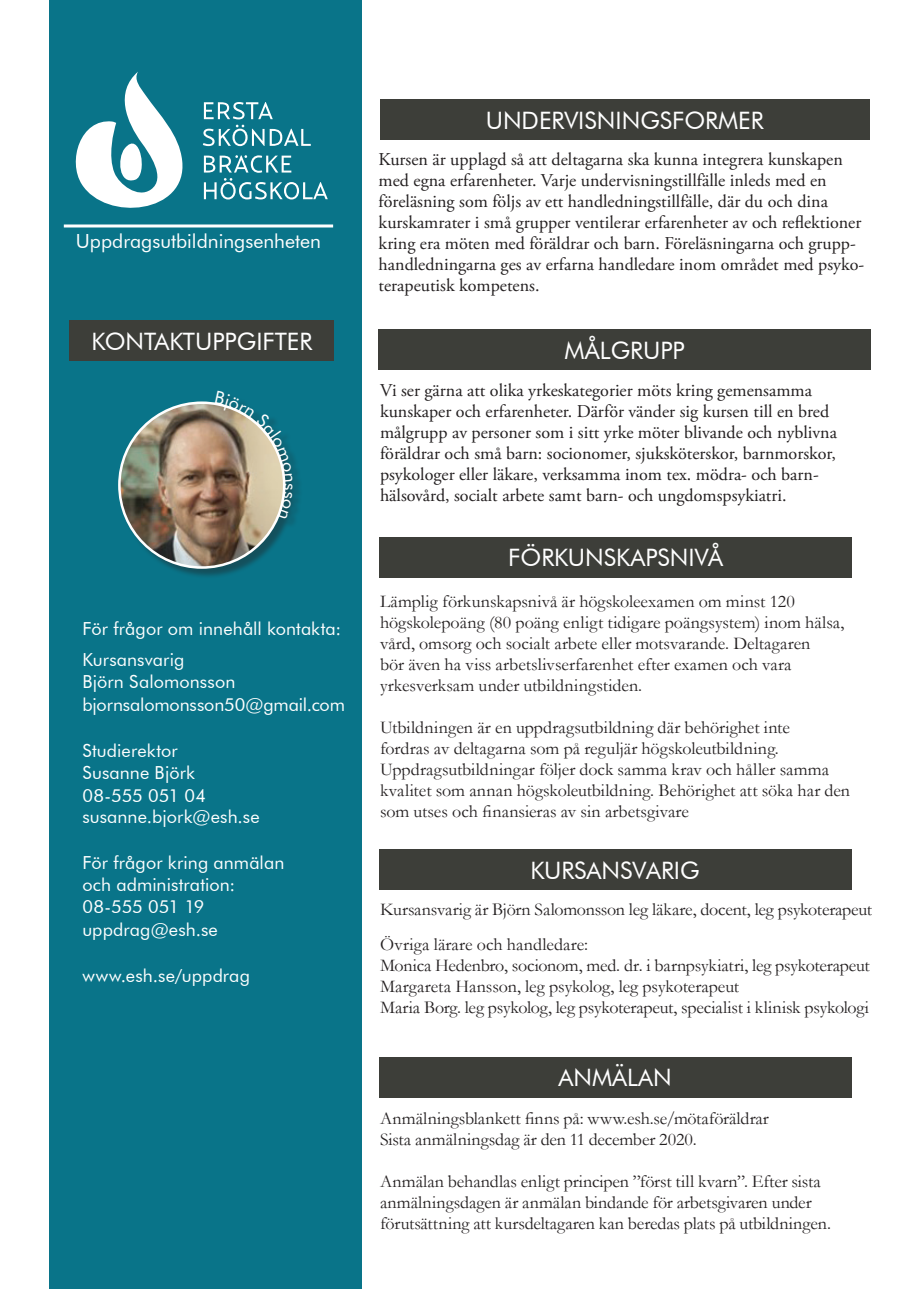
<style>
.page{position:relative;width:919px;height:1289px;background:#fff}
.page>*{position:absolute;margin:0;border:0;box-sizing:border-box;transform-origin:0 0}
.t1{font:24px "Futura BT";color:#fff}
.t2{font:19.5px "Futura BT";color:#fff}
.t3{font:18px/21px "Garamond";color:#231f20}
.t4{font:18px/21px "Adobe Garamond Pro";color:#231f20}
.t5{font:18px/22.4px "Futura BT";letter-spacing:.005em;color:#fff}
</style>
<div class="page">
<div style="left:49px;top:0;width:312px;height:1288px;background:#097489"></div>
<hr style="left:64px;top:224px;width:269px;height:3px;background:#fff">
<svg style="left:76px;top:72px;width:107px;height:136px"></svg>
<svg style="left:204px;top:102px;width:69px;height:17px"></svg>
<svg style="left:203px;top:125px;width:61px;height:21px"></svg>
<svg style="left:270px;top:129px;width:41px;height:17px"></svg>
<svg style="left:204px;top:155px;width:124px;height:44px"></svg>
<div style="left:70px;top:321px;width:264px;height:40px;background:#3d3e39"></div>
<div style="left:379px;top:537px;width:473px;height:40px;background:#3d3e39"></div>
<div style="left:378px;top:849px;width:473px;height:41px;background:#3d3e39"></div>
<div style="left:380px;top:99px;width:489px;height:41px;background:#3d3e39"></div>
<div style="left:378px;top:329px;width:493px;height:40px;background:#3d3e39"></div>
<div style="left:378px;top:1057px;width:473px;height:40px;background:#3d3e39"></div>
<div style="left:119px;top:392px;width:184px;height:187px;background:#231f20;opacity:.42"></div>
<img style="left:119px;top:403px;width:165px;height:164px;border-radius:82px">
<svg style="left:215px;top:392px;width:77px;height:127px"></svg>
<p class="t2" style="left:76px;top:229px;width:247px">Uppdragsutbildningsenheten</p>
<h1 class="t1" style="left:91px;top:327px;width:222px">KONTAKTUPPGIFTER</h1>
<p class="t5" style="left:82px;top:612px;width:260px;line-height:31.3px">För frågor om innehåll kontakta:<br>Kursansvarig</p>
<p class="t5" style="left:82px;top:670px;width:264px">Björn Salomonsson bjornsalomonsson50@gmail.com</p>
<p class="t5" style="left:82px;top:739px;width:179px;line-height:21.9px">Studierektor<br>Susanne Björk<br>08-555 051 04 susanne.bjork@esh.se</p>
<p class="t5" style="left:82px;top:851px;width:203px">För frågor kring anmälan och administration:<br>08-555 051 19 uppdrag@esh.se</p>
<p class="t5" style="left:82px;top:963px;width:169px">www.esh.se/uppdrag</p>
<h1 class="t1" style="left:485px;top:105px;width:279px">UNDERVISNINGSFORMER</h1>
<p class="t4" style="left:378px;top:150px;width:487px">Kursen är upplagd så att deltagarna ska kunna integrera kunskapen med egna erfarenheter. Varje undervisningstillfälle inleds med en föreläsning som följs av ett handledningstillfälle, där du och dina kurskamrater i små grupper ventilerar erfarenheter av och reflektioner kring era möten med föräldrar och barn. Föreläsningarna och grupp&shy;handledningarna ges av erfarna handledare inom området med psyko&shy;terapeutisk kompetens.</p>
<h1 class="t1" style="left:564px;top:335px;width:122px">MÅLGRUPP</h1>
<p class="t4" style="left:380px;top:380px;width:458px">Vi ser gärna att olika yrkeskategorier möts kring gemensamma kunskaper och erfarenheter. Därför vänder sig kursen till en bred målgrupp av personer som i sitt yrke möter blivande och nyblivna föräldrar och små barn: socionomer, sjuksköterskor, barnmorskor, psykologer eller läkare, verksamma inom tex. mödra- och barn&shy;hälsovård, socialt arbete samt barn- och ungdomspsykiatri.</p>
<h1 class="t1" style="left:508px;top:543px;width:216px">FÖRKUNSKAPSNIVÅ</h1>
<p class="t3" style="left:380px;top:590px;width:465px">Lämplig förkunskapsnivå är högskoleexamen om minst 120 högskolepoäng (80 poäng enligt tidigare poängsystem) inom hälsa, vård, omsorg och socialt arbete eller motsvarande. Deltagaren<br>bör även ha viss arbetslivserfarenhet efter examen och vara yrkesverksam under utbildningstiden.</p>
<p class="t3" style="left:380px;top:716px;width:471px">Utbildningen är en uppdragsutbildning där behörighet inte<br>fordras av deltagarna som på reguljär högskoleutbildning.<br>Uppdragsutbildningar följer dock samma krav och håller samma kvalitet som annan högskoleutbildning. Behörighet att söka har den som utses och finansieras av sin arbetsgivare</p>
<h1 class="t1" style="left:530px;top:856px;width:171px">KURSANSVARIG</h1>
<p class="t3" style="left:380px;top:891px;width:493px;line-height:34.5px">Kursansvarig är Björn Salomonsson leg läkare, docent, leg psykoterapeut<br>Övriga lärare och handledare:</p>
<p class="t3" style="left:380px;top:954px;width:491px">Monica Hedenbro, socionom, med. dr. i barnpsykiatri, leg psykoterapeut<br>Margareta Hansson, leg psykolog, leg psykoterapeut<br>Maria Borg. leg psykolog, leg psykoterapeut, specialist i klinisk psykologi</p>
<h1 class="t1" style="left:558px;top:1063px;width:115px">ANMÄLAN</h1>
<p class="t3" style="left:380px;top:1107px;width:390px">Anmälningsblankett finns på: www.esh.se/mötaföräldrar<br>Sista anmälningsdag är den 11 december 2020.</p>
<p class="t3" style="left:380px;top:1170px;width:452px">Anmälan behandlas enligt principen ”först till kvarn”. Efter sista anmälningsdagen är anmälan bindande för arbetsgivaren under förutsättning att kursdeltagaren kan beredas plats på utbildningen.</p>
</div>
